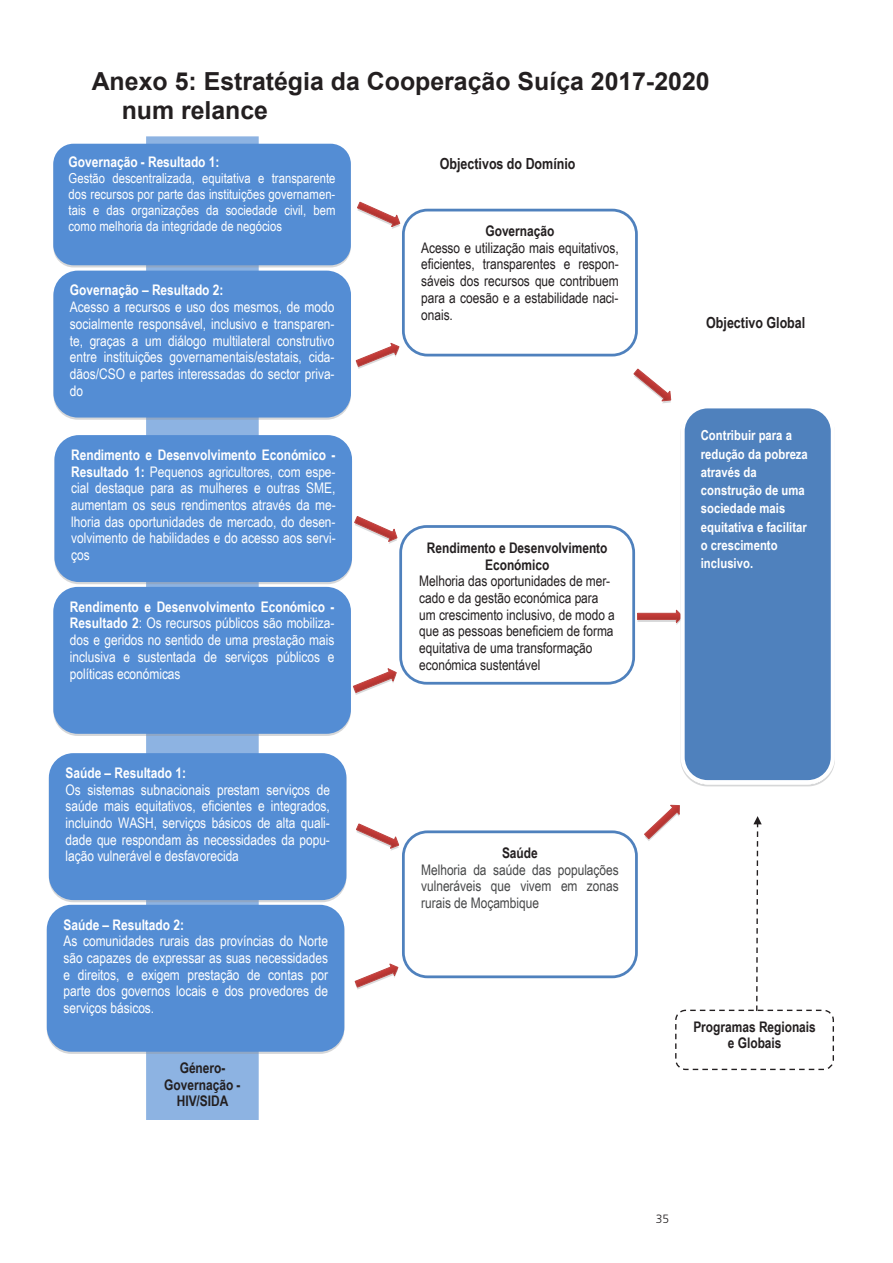
<style>
.page{position:relative;width:893px;height:1263px;background:#fff}
.page>*{position:absolute;margin:0;border:0;box-sizing:border-box;transform-origin:0 0}
.t1{font:700 24.9px/28.5px "Arial";color:#231f20}
.t2{font:700 15.3px "Arial Narrow";color:#231f20}
.t3{font:14.55px/16.6px "Arial Narrow";color:#fff}
.t4{font:14.55px/16.6px "Arial Narrow";color:#231f20}
.t5{font:700 14.55px/16.6px "Arial Narrow";color:#231f20;text-align:center}
.t6{font:14.55px/16.8px "Arial Narrow";color:#474849}
.t7{font:700 14.55px "Arial Narrow";color:#fff}
.t8{font:13.8px/15.9px "Arial Narrow";color:#fff;text-align:justify}
.t9{font:700 13.8px/18.3px "Arial Narrow";color:#fff}
.t10{font:300 12px "Frutiger LT Pro";color:#231f20}
.s1{font-weight:700}
.s2{font-weight:700;color:#231f20}
</style>
<div class="page">
<svg style="left:633px;top:368px;width:39px;height:35px"></svg>
<svg style="left:644px;top:804px;width:36px;height:37px"></svg>
<svg style="left:637px;top:609px;width:43px;height:16px"></svg>
<svg style="left:146px;top:136px;width:113px;height:983px;background:#8db1df"></svg>
<div style="left:53px;top:273px;width:298px;height:147px;background:#939598;border-radius:24px;opacity:.38"></div>
<div style="left:53px;top:271px;width:298px;height:146px;background:#548dd4;border-radius:24px"></div>
<div style="left:54px;top:435px;width:298px;height:147px;background:#548dd4;border-radius:24px"></div>
<div style="left:53px;top:587px;width:298px;height:147px;background:#548dd4;border-radius:24px"></div>
<div style="left:49px;top:753px;width:297px;height:147px;background:#548dd4;border-radius:24px"></div>
<div style="left:47px;top:905px;width:297px;height:147px;background:#548dd4;border-radius:24px"></div>
<svg style="left:357px;top:201px;width:44px;height:28px"></svg>
<div style="left:402px;top:209px;width:236px;height:147px;border:3px solid #4f81bd;border-radius:24px"></div>
<svg style="left:355px;top:343px;width:45px;height:26px"></svg>
<div style="left:399px;top:525px;width:236px;height:160px;border:3px solid #4f81bd;border-radius:26px"></div>
<svg style="left:354px;top:516px;width:44px;height:28px"></svg>
<svg style="left:353px;top:668px;width:44px;height:27px"></svg>
<div style="left:402px;top:830px;width:236px;height:148px;border:3px solid #4f81bd;border-radius:24px"></div>
<svg style="left:356px;top:823px;width:44px;height:28px"></svg>
<svg style="left:354px;top:963px;width:45px;height:26px"></svg>
<div style="left:675px;top:1010px;width:159px;height:60px;border:1px dashed #231f20;border-radius:10px"></div>
<svg style="left:753px;top:816px;width:9px;height:196px"></svg>
<div style="left:680px;top:404px;width:155px;height:380px;background:#4f81bd;border:4px solid #fff;border-radius:25px"></div>
<div style="left:53px;top:144px;width:298px;height:121px;background:#548dd4;border-radius:20px"></div>
<p class="t1" style="left:122px;top:68px;width:589px;text-indent:-30px">Anexo 5: Estratégia da Cooperação Suíça 2017-2020 num relance</p>
<p class="t7" style="left:69px;top:151px;width:152px">Governação - Resultado 1:</p>
<p class="t8" style="left:69px;top:170px;width:268px">Gestão descentralizada, equitativa e transparente dos recursos por parte das instituições governamen&shy;tais e das organizações da sociedade civil, bem como melhoria da integridade de negócios</p>
<p class="t3" style="left:70px;top:281px;width:266px"><span class="s1">Governação – Resultado 2:<br></span>Acesso a recursos e uso dos mesmos, de modo socialmente responsável, inclusivo e transparen&shy;te, graças a um diálogo multilateral construtivo entre instituições governamentais/estatais, cida&shy;dãos/CSO e partes interessadas do sector priva&shy;do</p>
<p class="t3" style="left:71px;top:446px;width:266px;text-align:justify"><span class="s1">Rendimento e Desenvolvimento Económico - Resultado 1:</span> Pequenos agricultores, com espe&shy;cial destaque para as mulheres e outras SME, aumentam os seus rendimentos através da me&shy;lhoria das oportunidades de mercado, do desen&shy;volvimento de habilidades e do acesso aos servi&shy;ços</p>
<p class="t3" style="left:70px;top:598px;width:266px;text-align:justify"><span class="s1">Rendimento e Desenvolvimento Económico - Resultado 2</span>: Os recursos públicos são mobiliza&shy;dos e geridos no sentido de uma prestação mais inclusiva e sustentada de serviços públicos e políticas económicas</p>
<p class="t3" style="left:65px;top:764px;width:266px"><span class="s1">Saúde – Resultado 1:<br></span>Os sistemas subnacionais prestam serviços de saúde mais equitativos, eficientes e integrados, incluindo WASH, serviços básicos de alta quali&shy;dade que respondam às necessidades da popu&shy;lação vulnerável e desfavorecida</p>
<p class="t3" style="left:64px;top:916px;width:266px"><span class="s1">Saúde – Resultado 2:<br></span>As comunidades rurais das províncias do Norte são capazes de expressar as suas necessidades e direitos, e exigem prestação de contas por parte dos governos locais e dos provedores de serviços básicos.</p>
<p class="t5" style="left:164px;top:1059px;width:78px">Género-<br>Governação -<br>HIV/SIDA</p>
<p class="t2" style="left:440px;top:152px;width:137px">Objectivos do Domínio</p>
<p class="t4" style="left:421px;top:222px;width:199px;text-indent:64px"><span class="s1">Governação<br></span>Acesso e utilização mais equitativos, eficientes, transparentes e respon&shy;sáveis dos recursos que contribuem para a coesão e a estabilidade naci&shy;onais.</p>
<p class="t5" style="left:427px;top:539px;width:182px">Rendimento e Desenvolvimento</p>
<p class="t5" style="left:485px;top:556px;width:66px">Económico</p>
<p class="t4" style="left:419px;top:572px;width:193px">Melhoria das oportunidades de mer-</p>
<p class="t4" style="left:419px;top:589px;width:181px">cado e da gestão económica para</p>
<p class="t4" style="left:419px;top:606px;width:197px">um crescimento inclusivo, de modo a</p>
<p class="t4" style="left:419px;top:622px;width:196px">que as pessoas beneficiem de forma</p>
<p class="t4" style="left:419px;top:639px;width:175px">equitativa de uma transformação</p>
<p class="t4" style="left:419px;top:656px;width:123px">económica sustentável</p>
<p class="t2" style="left:706px;top:311px;width:101px">Objectivo Global</p>
<p class="t9" style="left:701px;top:426px;width:109px">Contribuir para a redução da pobreza através da construção de uma sociedade mais equitativa e facilitar o crescimento inclusivo.</p>
<p class="t6" style="left:421px;top:844px;width:199px;text-indent:81px"><span class="s2">Saúde<br></span>Melhoria da saúde das populações vulneráveis que vivem em zonas rurais de Moçambique</p>
<p class="t5" style="left:693px;top:1017px;width:124px">Programas Regionais e Globais</p>
<p class="t10" style="left:656px;top:1211px;width:15px">35</p>
</div>
